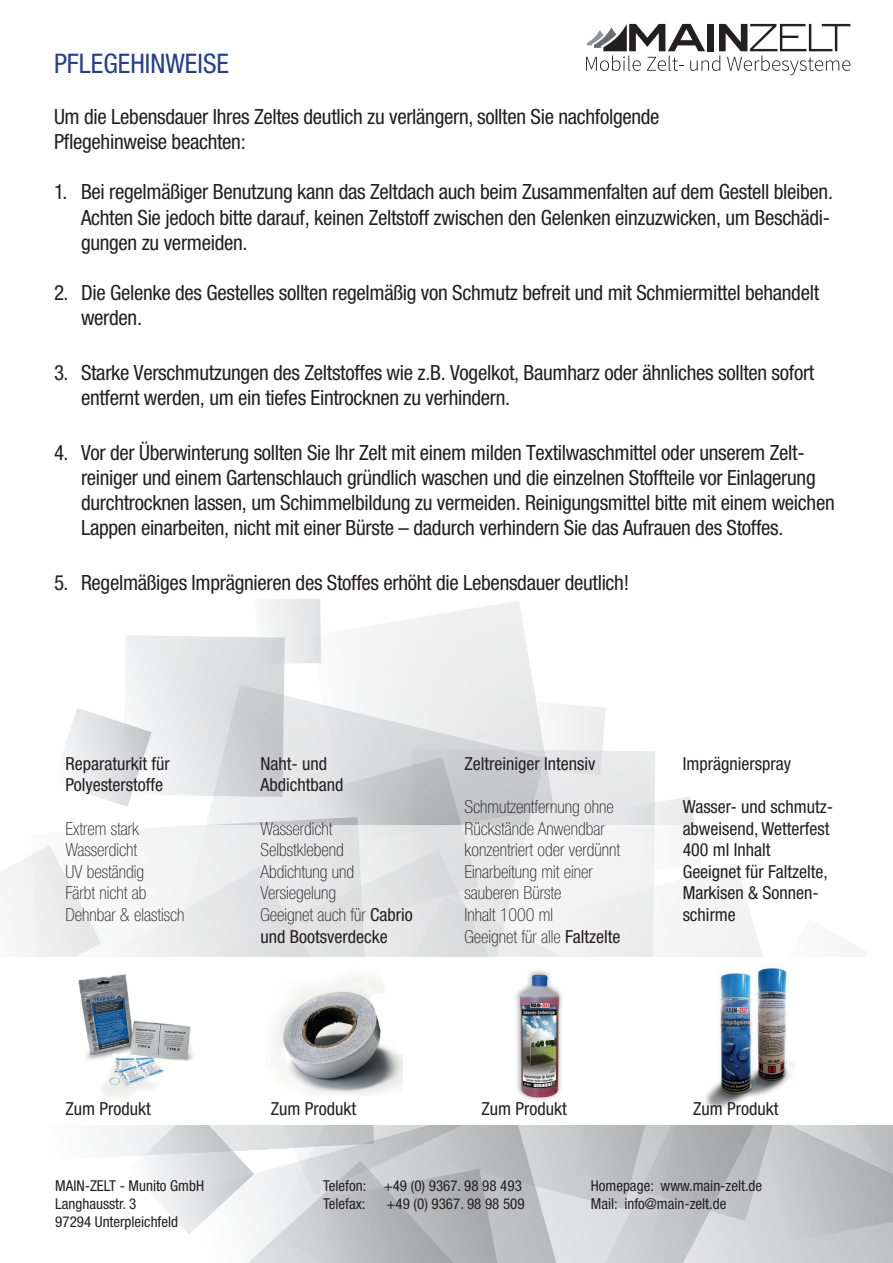
<style>
.page{position:relative;width:893px;height:1263px;background:#fff}
.page>*{position:absolute;margin:0;border:0;box-sizing:border-box;transform-origin:0 0}
.t1{font:condensed 27px "Helvetica Neue LT Std";color:#253f8e}
.t2{font:condensed 21px/25.2px "Helvetica Neue LT Std";letter-spacing:-.015em;color:#231f20}
.t3{font:100 condensed 18px/21.6px "Helvetica Neue LT Std";color:#231f20}
.t4{font:condensed 18px/21.6px "Helvetica Neue LT Std";color:#231f20}
.t5{font:condensed 15px/18px "Helvetica Neue LT Std";color:#231f20}
.s1{font-weight:400}
</style>
<div class="page">
<svg style="left:655px;top:797px;width:40px;height:28px"></svg>
<div style="left:554px;top:704px;width:52px;height:44px;background:#f0f0f1"></div>
<svg style="left:108px;top:1125px;width:20px;height:31px"></svg>
<svg style="left:478px;top:601px;width:55px;height:84px"></svg>
<svg style="left:637px;top:1221px;width:119px;height:42px;background:#d2d2d4"></svg>
<svg style="left:478px;top:685px;width:66px;height:63px;background:#e9e9ea"></svg>
<svg style="left:248px;top:1125px;width:354px;height:138px"></svg>
<svg style="left:571px;top:1125px;width:185px;height:96px;background:#b9babc"></svg>
<svg style="left:320px;top:1169px;width:190px;height:94px;background:#b9babc"></svg>
<svg style="left:756px;top:1125px;width:137px;height:138px;background:#c3c4c6"></svg>
<svg style="left:128px;top:1125px;width:126px;height:110px"></svg>
<svg style="left:478px;top:748px;width:177px;height:77px;background:#dbdcdd"></svg>
<svg style="left:435px;top:1125px;width:237px;height:84px;background:#c1c2c4"></svg>
<svg style="left:64px;top:598px;width:414px;height:227px"></svg>
<svg style="left:586px;top:24px;width:264px;height:51px"></svg>
<svg style="left:5px;top:825px;width:863px;height:132px;fill:#f2f2f3"></svg>
<img style="left:78px;top:974px;width:115px;height:125px">
<img style="left:274px;top:976px;width:129px;height:119px">
<img style="left:516px;top:970px;width:46px;height:130px">
<img style="left:705px;top:967px;width:88px;height:142px">
<p class="t1" style="left:54px;top:48px;width:176px">PFLEGEHINWEISE</p>
<p class="t2" style="left:54px;top:104px;width:607px">Um die Lebensdauer Ihres Zeltes deutlich zu verlängern, sollten Sie nachfolgende<br>Pflegehinweise beachten:</p>
<p class="t2" style="left:81px;top:179px;width:753px;text-indent:-27px">1. Bei regelmäßiger Benutzung kann das Zeltdach auch beim Zusammenfalten auf dem Gestell bleiben.<br>Achten Sie jedoch bitte darauf, keinen Zeltstoff zwischen den Gelenken einzuzwicken, um Beschädi&shy;gungen zu vermeiden.</p>
<p class="t2" style="left:81px;top:280px;width:740px;text-indent:-27px">2. Die Gelenke des Gestelles sollten regelmäßig von Schmutz befreit und mit Schmiermittel behandelt werden.</p>
<p class="t2" style="left:81px;top:360px;width:735px;text-indent:-27px">3. Starke Verschmutzungen des Zeltstoffes wie z.B. Vogelkot, Baumharz oder ähnliches sollten sofort entfernt werden, um ein tiefes Eintrocknen zu verhindern.</p>
<p class="t2" style="left:81px;top:440px;width:755px;text-indent:-27px">4. Vor der Überwinterung sollten Sie Ihr Zelt mit einem milden Textilwaschmittel oder unserem Zelt&shy;reiniger und einem Gartenschlauch gründlich waschen und die einzelnen Stoffteile vor Einlagerung durchtrocknen lassen, um Schimmelbildung zu vermeiden. Reinigungsmittel bitte mit einem weichen Lappen einarbeiten, nicht mit einer Bürste – dadurch verhindern Sie das Aufrauen des Stoffes.</p>
<p class="t2" style="left:54px;top:570px;width:577px">5. Regelmäßiges Imprägnieren des Stoffes erhöht die Lebensdauer deutlich!</p>
<p class="t4" style="left:65px;top:752px;width:106px">Reparaturkit für<br>Polyesterstoffe</p>
<p class="t3" style="left:65px;top:817px;width:120px">Extrem stark<br>Wasserdicht<br>UV beständig<br>Färbt nicht ab<br>Dehnbar &amp; elastisch</p>
<p class="t4" style="left:261px;top:752px;width:84px">Naht- und<br>Abdichtband</p>
<p class="t3" style="left:261px;top:817px;width:154px">Wasserdicht<br>Selbstklebend<br>Abdichtung und<br>Versiegelung<br>Geeignet auch für <span class="s1">Cabrio und Bootsverdecke</span></p>
<p class="t4" style="left:465px;top:752px;width:132px">Zeltreiniger Intensiv</p>
<p class="t3" style="left:465px;top:796px;width:157px">Schmutzentfernung ohne<br>Rückstände Anwendbar konzentriert oder verdünnt<br>Einarbeitung mit einer sauberen Bürste<br>Inhalt 1000 ml<br>Geeignet für alle <span class="s1">Faltzelte</span></p>
<p class="t4" style="left:683px;top:752px;width:110px">Imprägnierspray</p>
<p class="t4" style="left:683px;top:796px;width:152px">Wasser- und schmutz&shy;abweisend, Wetterfest<br>400 ml Inhalt<br>Geeignet für Faltzelte,<br>Markisen &amp; Sonnen&shy;schirme</p>
<p class="t4" style="left:65px;top:1097px;width:87px">Zum Produkt</p>
<p class="t4" style="left:271px;top:1097px;width:87px">Zum Produkt</p>
<p class="t4" style="left:482px;top:1097px;width:87px">Zum Produkt</p>
<p class="t4" style="left:693px;top:1097px;width:87px">Zum Produkt</p>
<p class="t5" style="left:55px;top:1176px;width:150px">MAIN-ZELT - Munito GmbH<br>Langhausstr. 3<br>97294 Unterpleichfeld</p>
<p class="t5" style="left:323px;top:1176px;width:200px">Telefon: +49 (0) 9367. 98 98 493<br>Telefax:</p>
<p class="t5" style="left:387px;top:1194px;width:140px">+49 (0) 9367. 98 98 509</p>
<p class="t5" style="left:591px;top:1176px;width:173px">Homepage: www.main-zelt.de<br>Mail: info@main-zelt.de</p>
</div>
